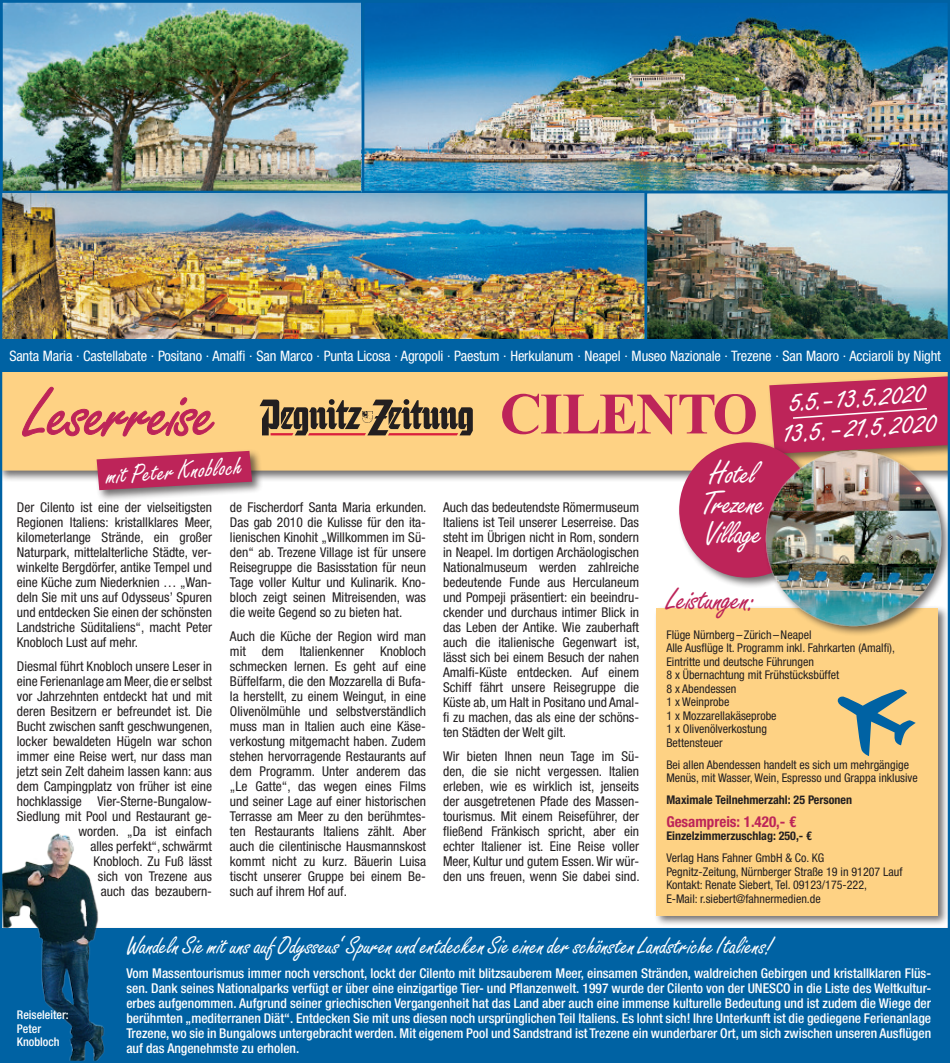
<style>
.page{position:relative;width:950px;height:1063px;background:#fff}
.page>*{position:absolute;margin:0;border:0;box-sizing:border-box;transform-origin:0 0}
.t1{font:73.35px "Freestyle Script Std";letter-spacing:-.025em;color:#bd2459}
.t2{font:700 58.65px "Times New Roman";letter-spacing:-.035em;color:#bd2459}
.t3{font:33.15px/30px "Freestyle Script Std";color:#fff}
.t4{font:33px/30px "Freestyle Script Std";letter-spacing:-.025em;color:#fff}
.t5{font:33px "Freestyle Script Std";letter-spacing:-.025em;color:#bd2459}
.t6{font:27px "Freestyle Script Std";color:#fff}
.t7{font:25.5px "Freestyle Script Std";letter-spacing:-.01em;color:#fff}
.t8{font:700 condensed 15px "Helvetica Neue LT Std";color:#bd2459}
.t9{font:condensed 14.4px "Helvetica Neue LT Std";letter-spacing:-.01em;color:#fff}
.t10{font:condensed 13.5px/15px "Helvetica Neue LT Std";color:#231f20;text-align:justify}
.t11{font:500 condensed 13.5px/15px "Helvetica Neue LT Std";color:#fff;text-align:justify}
.t12{font:condensed 12px/13.5px "Helvetica Neue LT Std";color:#231f20}
.t13{font:700 condensed 12px "Helvetica Neue LT Std";color:#231f20}
.t14{font:500 condensed 12px/13.5px "Helvetica Neue LT Std";color:#fff}
</style>
<div class="page">
<div style="left:653px;top:605px;width:296px;height:322px;background:#231f20;opacity:.65"></div>
<div style="left:656px;top:608px;width:281px;height:307px;background:#fed284"></div>
<div style="left:0;top:928px;width:949px;height:135px;background:#0062a3"></div>
<img style="left:3px;top:833px;width:102px;height:227px">
<svg style="left:837px;top:689px;width:78px;height:67px"></svg>
<img style="left:4px;top:4px;width:356px;height:185px">
<div style="left:0;top:0;width:364px;height:193px;border:3px solid #0062a3"></div>
<img style="left:365px;top:4px;width:580px;height:185px">
<div style="left:361px;top:0;width:588px;height:193px;border:3px solid #0062a3"></div>
<img style="left:3px;top:192px;width:942px;height:148px">
<div style="left:644px;top:191px;width:305px;height:161px;border:3px solid #0062a3"></div>
<div style="left:0;top:365px;width:949px;height:117px;background:#231f20;opacity:.65"></div>
<div style="left:1px;top:368px;width:948px;height:102px;background:#fed284"></div>
<svg style="left:22px;top:386px;width:192px;height:51px"></svg>
<svg style="left:259px;top:399px;width:213px;height:36px"></svg>
<div style="left:0;top:340px;width:949px;height:32px;background:#0062a3"></div>
<div style="left:94px;top:448px;width:169px;height:54px;background:#231f20;opacity:.65"></div>
<svg style="left:97px;top:451px;width:155px;height:39px;background:#bf4263"></svg>
<div style="left:676px;top:440px;width:149px;height:149px;background:#231f20;opacity:.65"></div>
<div style="left:679px;top:442px;width:135px;height:136px;background:#bd2459;border-radius:50%"></div>
<div style="left:763px;top:449px;width:186px;height:188px;background:#231f20;opacity:.65"></div>
<img style="left:764px;top:451px;width:176px;height:176px">
<svg style="left:769px;top:376px;width:180px;height:78px;background:#c13a5f"></svg>
<p class="t9" style="left:9px;top:348px;width:932px">Santa Maria · Castellabate · Positano · Amalfi · San Marco · Punta Licosa · Agropoli · Paestum · Herkulanum · Neapel · Museo Nazionale · Trezene · San Maoro · Acciaroli by Night</p>
<h1 class="t1" style="left:25px;top:370px;width:190px">Leserreise</h1>
<h3 class="t3" style="left:780px;top:387px;width:154px;rotate:-4deg">5.5.-13.5.2020<br>13.5.-21.5.2020</h3>
<h2 class="t2" style="left:499px;top:372px;width:259px">CILENTO</h2>
<h3 class="t4" style="left:701px;top:459px;width:64px">Hotel<br>Trezene<br>Village</h3>
<h3 class="t6" style="left:105px;top:460px;width:137px;rotate:-4deg">mit Peter Knobloch</h3>
<p class="t10" style="left:443px;top:500px;width:198px">Auch das bedeutendste Römermuseum Italiens ist Teil unserer Leserreise. Das steht im Übrigen nicht in Rom, sondern in Neapel. Im dortigen Archäologischen Nationalmuseum werden zahlreiche bedeutende Funde aus Herculaneum und Pompeji präsentiert: ein beeindru&shy;ckender und durchaus intimer Blick in das Leben der Antike. Wie zauberhaft auch die italienische Gegenwart ist, lässt sich bei einem Besuch der nahen Amalfi-Küste entdecken. Auf einem Schiff fährt unsere Reisegruppe die Küste ab, um Halt in Positano und Amal&shy;fi zu machen, das als eine der schöns&shy;ten Städten der Welt gilt.</p>
<p class="t10" style="left:443px;top:748px;width:198px">Wir bieten Ihnen neun Tage im Sü&shy;den, die sie nicht vergessen. Italien erleben, wie es wirklich ist, jenseits der ausgetretenen Pfade des Massen&shy;tourismus. Mit einem Reiseführer, der fließend Fränkisch spricht, aber ein echter Italiener ist. Eine Reise voller Meer, Kultur und gutem Essen. Wir wür&shy;den uns freuen, wenn Sie dabei sind.</p>
<p class="t10" style="left:230px;top:500px;width:198px">de Fischerdorf Santa Maria erkunden.<br>Das gab 2010 die Kulisse für den ita&shy;lienischen Kinohit „Willkommen im Sü&shy;den“ ab. Trezene Village ist für unsere Reisegruppe die Basisstation für neun Tage voller Kultur und Kulinarik. Kno&shy;bloch zeigt seinen Mitreisenden, was die weite Gegend so zu bieten hat.</p>
<p class="t10" style="left:230px;top:628px;width:197px">Auch die Küche der Region wird man mit dem Italienkenner Knobloch schmecken lernen. Es geht auf eine Büffelfarm, die den Mozzarella di Bufa&shy;la herstellt, zu einem Weingut, in eine Olivenölmühle und selbstverständlich muss man in Italien auch eine Käse&shy;verkostung mitgemacht haben. Zudem stehen hervorragende Restaurants auf dem Programm. Unter anderem das „Le Gatte“, das wegen eines Films und seiner Lage auf einer historischen Terrasse am Meer zu den berühmtes&shy;ten Restaurants Italiens zählt. Aber auch die cilentinische Hausmannskost kommt nicht zu kurz. Bäuerin Luisa tischt unserer Gruppe bei einem Be&shy;such auf ihrem Hof auf.</p>
<p class="t10" style="left:17px;top:500px;width:197px">Der Cilento ist eine der vielseitigsten Regionen Italiens: kristallklares Meer, kilometerlange Strände, ein großer Naturpark, mittelalterliche Städte, ver&shy;winkelte Bergdörfer, antike Tempel und eine Küche zum Niederknien … „Wan&shy;deln Sie mit uns auf Odysseus’ Spuren und entdecken Sie einen der schönsten Landstriche Süditaliens“, macht Peter Knobloch Lust auf mehr.</p>
<p class="t10" style="left:17px;top:659px;width:197px;text-align:right">Diesmal führt Knobloch unsere Leser in eine Ferienanlage am Meer, die er selbst vor Jahrzehnten entdeckt hat und mit deren Besitzern er befreundet ist. Die<br>Bucht zwischen sanft geschwungenen, locker bewaldeten Hügeln war schon immer eine Reise wert, nur dass man jetzt sein Zelt daheim lassen kann: aus dem Campingplatz von früher ist eine hochklassige Vier-Sterne-Bungalow-<br>Siedlung mit Pool und Restaurant ge&shy;worden. „Da ist einfach<br>alles perfekt“, schwärmt<br>Knobloch. Zu Fuß lässt<br>sich von Trezene aus<br>auch das bezaubern-</p>
<h3 class="t5" style="left:666px;top:579px;width:90px">Leistungen:</h3>
<p class="t12" style="left:666px;top:628px;width:230px">Flüge Nürnberg–Zürich –Neapel<br>Alle Ausflüge It. Programm inkl. Fahrkarten (Amalfi),<br>Eintritte und deutsche Führungen<br>8 x Übernachtung mit Frühstücksbüffet<br>8 x Abendessen<br>1 x Weinprobe<br>1 x Mozzarellakäseprobe<br>1 x Olivenölverkostung<br>Bettensteuer</p>
<p class="t12" style="left:666px;top:758px;width:253px">Bei allen Abendessen handelt es sich um mehrgängige<br>Menüs, mit Wasser, Wein, Espresso und Grappa inklusive</p>
<p class="t13" style="left:666px;top:793px;width:187px">Maximale Teilnehmerzahl: 25 Personen</p>
<p class="t8" style="left:666px;top:812px;width:131px">Gesampreis: 1.420,- €</p>
<p class="t13" style="left:666px;top:829px;width:147px">Einzelzimmerzuschlag: 250,- €</p>
<p class="t12" style="left:666px;top:851px;width:237px">Verlag Hans Fahner GmbH &amp; Co. KG<br>Pegnitz-Zeitung, Nürnberger Straße 19 in 91207 Lauf Kontakt: Renate Siebert, Tel. 09123/175-222,<br>E-Mail: r.siebert@fahnermedien.de</p>
<h3 class="t7" style="left:126px;top:931px;width:647px">Wandeln Sie mit uns auf Odysseus‘ Spuren und entdecken Sie einen der schönsten Landstriche Italiens!</h3>
<p class="t11" style="left:126px;top:965px;width:806px">Vom Massentourismus immer noch verschont, lockt der Cilento mit blitzsauberem Meer, einsamen Stränden, waldreichen Gebirgen und kristallklaren Flüs&shy;sen. Dank seines Nationalparks verfügt er über eine einzigartige Tier- und Pflanzenwelt. 1997 wurde der Cilento von der UNESCO in die Liste des Weltkultur&shy;erbes aufgenommen. Aufgrund seiner griechischen Vergangenheit hat das Land aber auch eine immense kulturelle Bedeutung und ist zudem die Wiege der berühmten „mediterranen Diät“. Entdecken Sie mit uns diesen noch ursprünglichen Teil Italiens. Es lohnt sich! Ihre Unterkunft ist die gediegene Ferienanlage Trezene, wo sie in Bungalows untergebracht werden. Mit eigenem Pool und Sandstrand ist Trezene ein wunderbarer Ort, um sich zwischen unseren Ausflügen auf das Angenehmste zu erholen.</p>
<p class="t14" style="left:17px;top:1008px;width:53px">Reiseleiter:<br>Peter<br>Knobloch</p>
</div>
